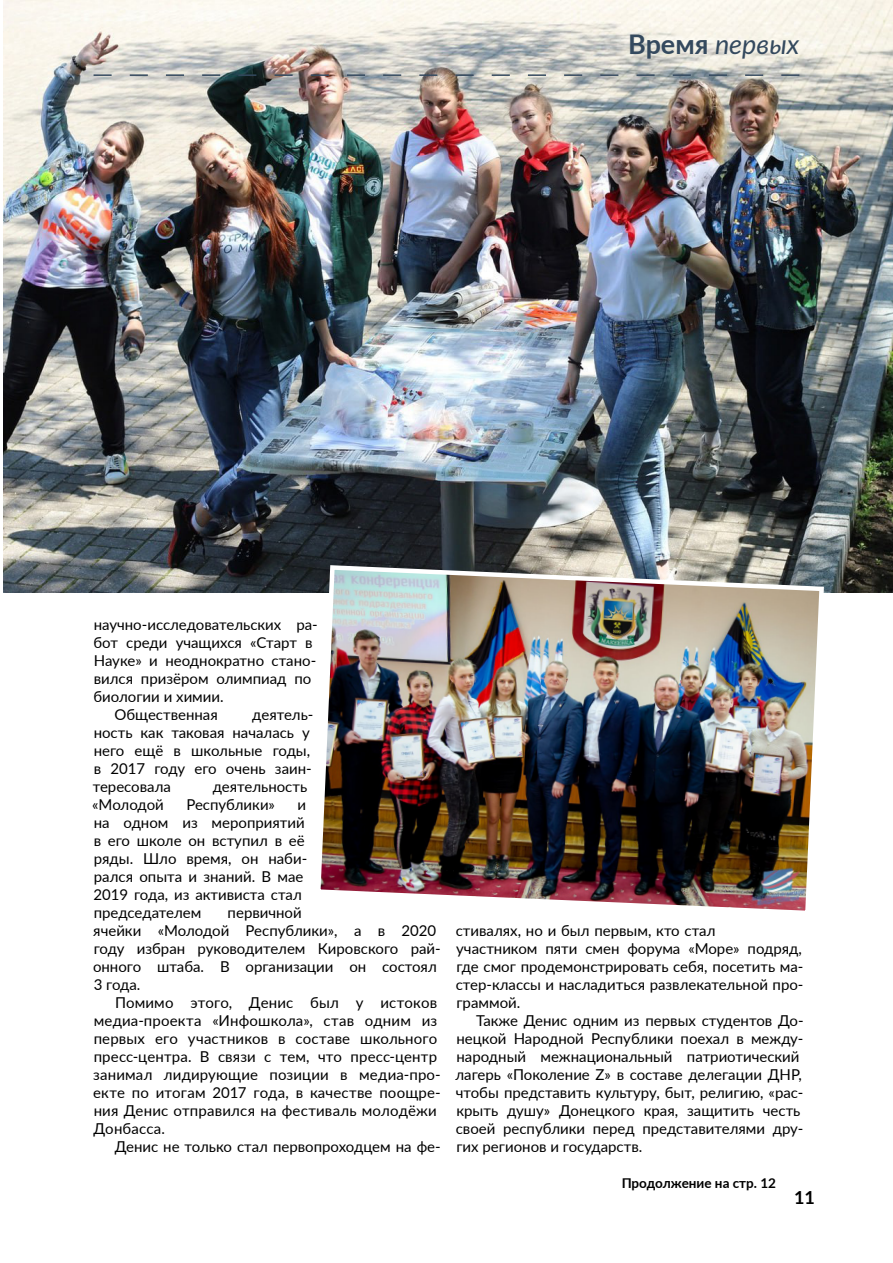
<style>
.page{position:relative;width:893px;height:1263px;background:#fff}
.page>*{position:absolute;margin:0;border:0;box-sizing:border-box;transform-origin:0 0}
.t1{font:italic 27px "Lato";color:#34495e}
.t2{font:700 18px "Lato";color:#000}
.t3{font:15px/18px "Lato";color:#000}
.t4{font:700 13.5px "Lato";color:#000}
.s1{font-weight:700;font-style:normal}
</style>
<div class="page">
<img style="left:3px;top:0;width:890px;height:593px">
<img style="left:314px;top:563px;width:512px;height:348px">
<svg style="left:94px;top:74px;width:705px;height:2px"></svg>
<h1 class="t1" style="left:531px;top:25px;width:270px"><span class="s1">Диалог</span> с читателем</h1>
<h1 class="t1" style="left:628px;top:25px;width:173px"><span class="s1">Время</span> первых</h1>
<p class="t3" style="left:94px;top:615px;width:226px">научно-исследовательских ра-</p>
<p class="t3" style="left:93px;top:633px;width:221px">бот среди учащихся «Старт в</p>
<p class="t3" style="left:94px;top:651px;width:224px">Науке» и неоднократно стано-</p>
<p class="t3" style="left:94px;top:669px;width:219px">вился призёром олимпиад по</p>
<p class="t3" style="left:93px;top:687px;width:132px">биологии и химии.</p>
<p class="t3" style="left:114px;top:705px;width:105px">Общественная</p>
<p class="t3" style="left:93px;top:705px;width:222px;text-indent:160px">деятель&shy;ность как таковая началась у него ещё в школьные годы, в 2017 году его очень заин&shy;тересовала</p>
<p class="t3" style="left:213px;top:777px;width:96px">деятельность</p>
<p class="t3" style="left:92px;top:795px;width:73px">«Молодой</p>
<p class="t3" style="left:186px;top:795px;width:90px">Республики»</p>
<p class="t3" style="left:93px;top:795px;width:215px;text-indent:204px">и на одном из мероприятий в его школе он вступил в её ряды. Шло время, он наби&shy;рался опыта и знаний. В мае<br>2019 года, из активиста стал председателем</p>
<p class="t3" style="left:93px;top:903px;width:349px;text-indent:135px">первичной<br>ячейки «Молодой Республики», а в 2020 году избран руководителем Кировского рай&shy;онного штаба. В организации он состоял<br>3 года.</p>
<p class="t3" style="left:93px;top:993px;width:349px;text-indent:22px">Помимо этого, Денис был у истоков медиа-проекта «Инфошкола», став одним из первых его участников в составе школьного пресс-центра. В связи с тем, что пресс-центр занимал лидирующие позиции в медиа-про&shy;екте по итогам 2017 года, в качестве поощре&shy;ния Денис отправился на фестиваль молодёжи Донбасса.</p>
<p class="t3" style="left:115px;top:1137px;width:327px">Денис не только стал первопроходцем на фе-</p>
<p class="t3" style="left:456px;top:921px;width:349px">стивалях, но и был первым, кто стал<br>участником пяти смен форума «Море» подряд, где смог продемонстрировать себя, посетить ма&shy;стер-классы и насладиться развлекательной про&shy;граммой.</p>
<p class="t3" style="left:455px;top:1011px;width:350px;text-indent:21px">Также Денис одним из первых студентов До&shy;нецкой Народной Республики поехал в между&shy;народный межнациональный патриотический лагерь «Поколение Z» в составе делегации ДНР, чтобы представить культуру, быт, религию, «рас&shy;крыть душу» Донецкого края, защитить честь своей республики перед представителями дру&shy;гих регионов и государств.</p>
<p class="t4" style="left:622px;top:1173px;width:156px">Продолжение на стр. 12</p>
<p class="t2" style="left:794px;top:1184px;width:22px">11</p>
</div>
